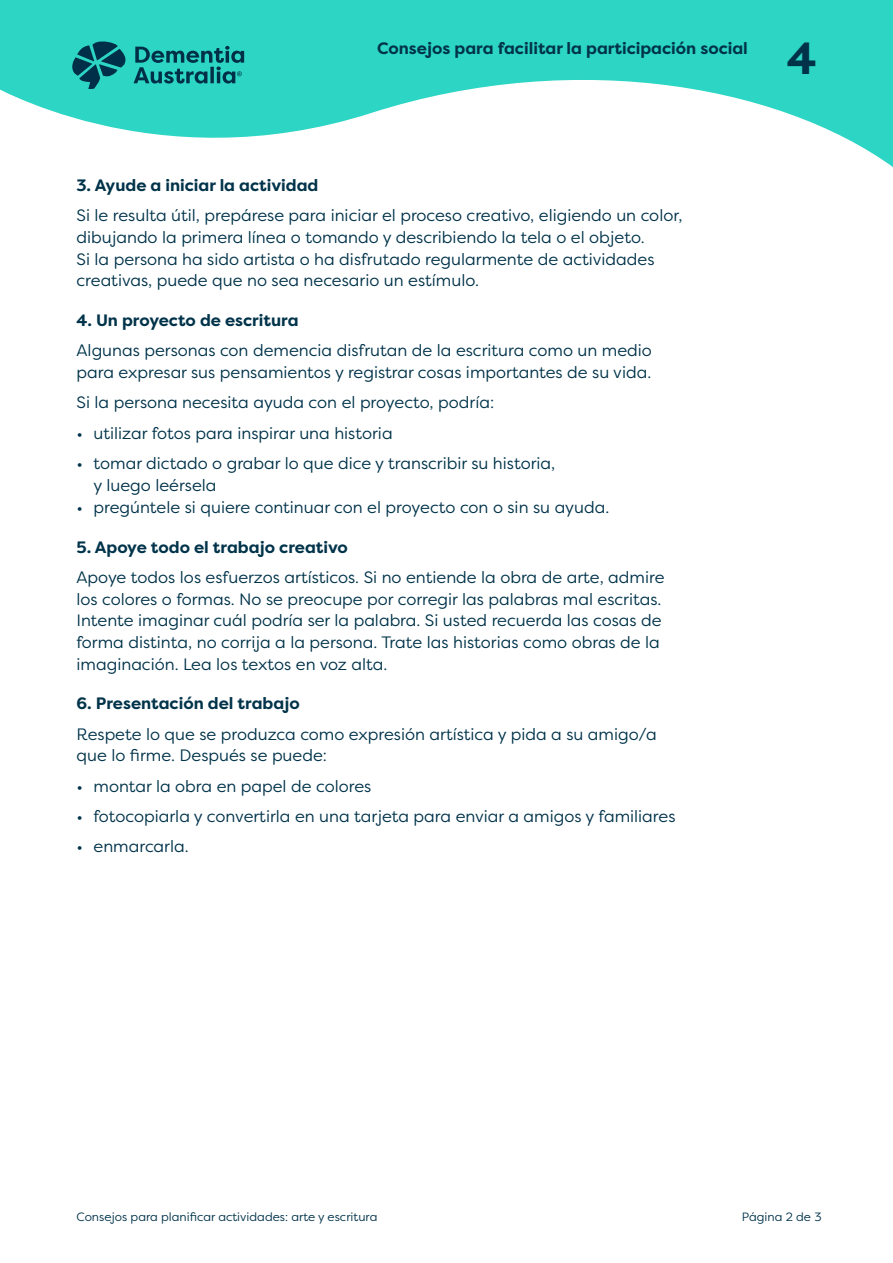
<style>
.page{position:relative;width:893px;height:1263px;background:#fff}
.page>*{position:absolute;margin:0;border:0;box-sizing:border-box;transform-origin:0 0}
.t1{font:700 45px "Filson Pro";color:#00334a}
.t2{font:16.5px/21.8px "Filson Pro";color:#00334a}
.t3{font:700 16.5px "Filson Pro";color:#00334a}
.t4{font:12px "Filson Pro";color:#00334a}
.s1{font-weight:700}
</style>
<div class="page">
<svg style="left:0;top:0;width:893px;height:167px;fill:#2cd5c4"></svg>
<svg style="left:72px;top:41px;width:172px;height:48px;background:#1d9d9a"></svg>
<p class="t3" style="left:377px;top:38px;width:372px">Consejos para facilitar la participación social</p>
<h1 class="t1" style="left:787px;top:30px;width:31px">4</h1>
<p class="t2" style="left:77px;top:170px;width:607px;line-height:30.3px"><span class="s1">3. Ayude a iniciar la actividad<br></span>Si le resulta útil, prepárese para iniciar el proceso creativo, eligiendo un color,</p>
<p class="t2" style="left:77px;top:226px;width:579px">dibujando la primera línea o tomando y describiendo la tela o el objeto.<br>Si la persona ha sido artista o ha disfrutado regularmente de actividades creativas, puede que no sea necesario un estímulo.</p>
<p class="t2" style="left:77px;top:305px;width:577px;line-height:30.3px"><span class="s1">4. Un proyecto de escritura<br></span>Algunas personas con demencia disfrutan de la escritura como un medio</p>
<p class="t2" style="left:77px;top:357px;width:576px;line-height:30.3px">para expresar sus pensamientos y registrar cosas importantes de su vida.<br>Si la persona necesita ayuda con el proyecto, podría:</p>
<p class="t2" style="left:77px;top:421px;width:318px">• utilizar fotos para inspirar una historia</p>
<p class="t2" style="left:94px;top:452px;width:463px;text-indent:-17px">• tomar dictado o grabar lo que dice y transcribir su historia, y luego leérsela</p>
<p class="t2" style="left:77px;top:496px;width:534px">• pregúntele si quiere continuar con el proyecto con o sin su ayuda.</p>
<p class="t2" style="left:77px;top:531px;width:589px;line-height:30.3px"><span class="s1">5. Apoye todo el trabajo creativo<br></span>Apoye todos los esfuerzos artísticos. Si no entiende la obra de arte, admire</p>
<p class="t2" style="left:77px;top:587px;width:587px;text-align:justify">los colores o formas. No se preocupe por corregir las palabras mal escritas.<br>Intente imaginar cuál podría ser la palabra. Si usted recuerda las cosas de forma distinta, no corrija a la persona. Trate las historias como obras de la imaginación. Lea los textos en voz alta.</p>
<p class="t2" style="left:77px;top:688px;width:582px;line-height:30.3px"><span class="s1">6. Presentación del trabajo<br></span>Respete lo que se produzca como expresión artística y pida a su amigo/a</p>
<p class="t2" style="left:77px;top:744px;width:252px">que lo firme. Después se puede:</p>
<p class="t2" style="left:77px;top:774px;width:296px">• montar la obra en papel de colores</p>
<p class="t2" style="left:77px;top:805px;width:600px">• fotocopiarla y convertirla en una tarjeta para enviar a amigos y familiares</p>
<p class="t2" style="left:77px;top:835px;width:114px">• enmarcarla.</p>
<p class="t4" style="left:77px;top:1209px;width:302px">Consejos para planificar actividades: arte y escritura</p>
<p class="t4" style="left:742px;top:1209px;width:81px">Página 2 de 3</p>
</div>
